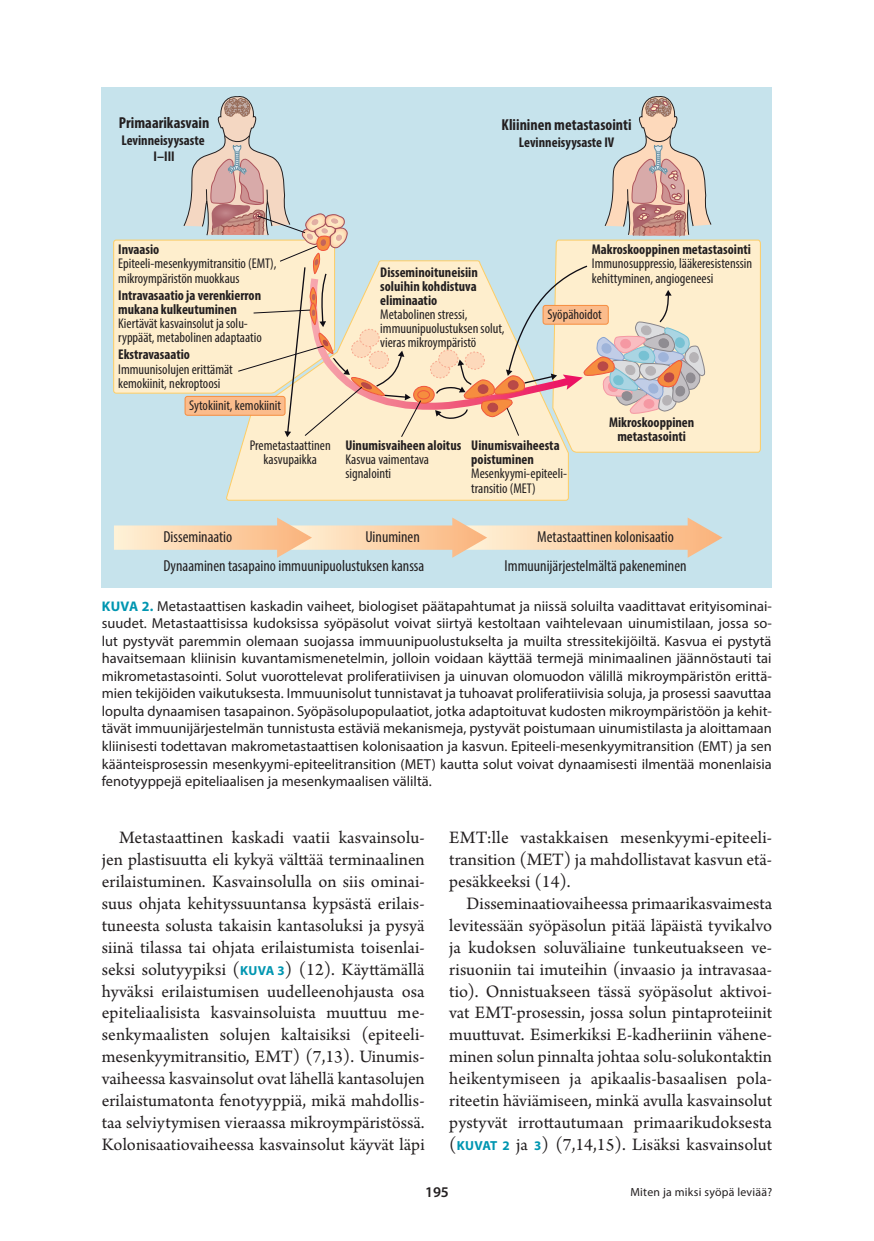
<style>
.page{position:relative;width:874px;height:1241px;background:#fff}
.page>*{position:absolute;margin:0;border:0;box-sizing:border-box;transform-origin:0 0}
.t1{font:18.38px/21.9px "Arno Pro";color:#231f20;text-align:justify}
.t2{font:condensed 15.92px "Myriad Pro";color:#231f20}
.t3{font:700 condensed 15.92px "Myriad Pro";color:#231f20}
.t4{font:600 14.88px "Myriad Pro";color:#231f20}
.kt{font:14.35px/17.5px "Myriad Pro";color:#231f20;text-align:justify}
.t5{font:condensed 14.17px/14.2px "Myriad Pro";color:#231f20}
.t6{font:700 condensed 14.17px/16.8px "Myriad Pro";color:#231f20;text-align:center}
.Ala{font:11.9px "Myriad Pro";letter-spacing:.02em;color:#231f20}
.s1{font-weight:700}
.s2{font-weight:700;font-size:14px;color:#0096b1}
.s3{font-family:"Myriad Pro";font-weight:700;font-size:13.12px;color:#0096b1}
</style>
<div class="page">
<div style="left:102px;top:87px;width:669px;height:500px;background:#c6e3ec"></div>
<svg style="left:114px;top:517px;width:608px;height:40px"></svg>
<div style="left:569px;top:239px;width:191px;height:214px;background:#feeecd"></div>
<div style="left:226px;top:437px;width:343px;height:64px;background:#feeecd"></div>
<svg style="left:113px;top:96px;width:598px;height:341px"></svg>
<p class="t3" style="left:119px;top:112px;width:92px">Primaarikasvain</p>
<p class="t6" style="left:121px;top:131px;width:85px">Levinneisyysaste<br>I–III</p>
<p class="t5" style="left:118px;top:242px;width:160px"><span class="s1">Invaasio<br></span>Epiteeli-mesenkyymitransitio (EMT), mikroympäristön muokkaus</p>
<p class="t5" style="left:118px;top:288px;width:145px"><span class="s1">Intravasaatio ja verenkierron mukana kulkeutuminen<br></span>Kiertävät kasvainsolut ja solu&shy;ryppäät, metabolinen adaptaatio</p>
<p class="t5" style="left:118px;top:347px;width:116px"><span class="s1">Ekstravasaatio<br></span>Immuunisolujen erittämät kemokiinit, nekroptoosi</p>
<p class="t5" style="left:189px;top:398px;width:93px">Sytokiinit, kemokiinit</p>
<p class="t3" style="left:501px;top:115px;width:131px">Kliininen metastasointi</p>
<p class="t6" style="left:518px;top:133px;width:97px">Levinneisyysaste IV</p>
<p class="t5" style="left:380px;top:264px;width:126px"><span class="s1">Disseminoituneisiin soluihin kohdistuva eliminaatio<br></span>Metabolinen stressi, immuunipuolustuksen solut, vieras mikroympäristö</p>
<p class="t5" style="left:591px;top:242px;width:162px;text-align:justify"><span class="s1">Makroskooppinen metastasointi </span>Immunosuppressio, lääkeresistenssin kehittyminen, angiogeneesi</p>
<p class="t5" style="left:547px;top:307px;width:56px">Syöpähoidot</p>
<p class="t5" style="left:249px;top:438px;width:82px;text-align:center">Premetastaattinen kasvupaikka</p>
<p class="t5" style="left:345px;top:438px;width:117px"><span class="s1">Uinumisvaiheen aloitus<br></span>Kasvua vaimentava signalointi</p>
<p class="t5" style="left:471px;top:438px;width:97px"><span class="s1">Uinumisvaiheesta poistuminen<br></span>Mesenkyymi-epiteeli&shy;transitio (MET)</p>
<p class="t6" style="left:608px;top:415px;width:87px;line-height:14.2px">Mikroskooppinen metastasointi</p>
<p class="t2" style="left:163px;top:527px;width:70px">Disseminaatio</p>
<p class="t2" style="left:365px;top:527px;width:56px">Uinuminen</p>
<p class="t2" style="left:537px;top:527px;width:138px">Metastaattinen kolonisaatio</p>
<p class="t2" style="left:163px;top:556px;width:262px">Dynaaminen tasapaino immuunipuolustuksen kanssa</p>
<p class="t2" style="left:504px;top:556px;width:183px">Immuunijärjestelmältä pakeneminen</p>
<p class="kt" style="left:102px;top:597px;width:671px"><span class="s2">KUVA 2.</span> Metastaattisen kaskadin vaiheet, biologiset päätapahtumat ja niissä soluilta vaadittavat erityisominai&shy;suudet. Metastaattisissa kudoksissa syöpäsolut voivat siirtyä kestoltaan vaihtelevaan uinumistilaan, jossa so&shy;lut pystyvät paremmin olemaan suojassa immuunipuolustukselta ja muilta stressitekijöiltä. Kasvua ei pystytä havaitsemaan kliinisin kuvantamismenetelmin, jolloin voidaan käyttää termejä minimaalinen jäännöstauti tai mikrometastasointi. Solut vuorottelevat proliferatiivisen ja uinuvan olomuodon välillä mikroympäristön erittä&shy;mien tekijöiden vaikutuksesta. Immuunisolut tunnistavat ja tuhoavat proliferatiivisia soluja, ja prosessi saavuttaa lopulta dynaamisen tasapainon. Syöpäsolupopulaatiot, jotka adaptoituvat kudosten mikroympäristöön ja kehit&shy;tävät immuunijärjestelmän tunnistusta estäviä mekanismeja, pystyvät poistumaan uinumistilasta ja aloittamaan kliinisesti todettavan makrometastaattisen kolonisaation ja kasvun. Epiteeli-mesenkyymitransition (EMT) ja sen käänteisprosessin mesenkyymi-epiteelitransition (MET) kautta solut voivat dynaamisesti ilmentää monenlaisia fenotyyppejä epiteliaalisen ja mesenkymaalisen väliltä.</p>
<p class="t1" style="left:102px;top:827px;width:324px;text-indent:17px">Metastaattinen kaskadi vaatii kasvainsolu‑ jen plastisuutta eli kykyä välttää terminaalinen erilaistuminen. Kasvainsolulla on siis ominai‑ suus ohjata kehityssuuntansa kypsästä erilais‑ tuneesta solusta takaisin kantasoluksi ja pysyä siinä tilassa tai ohjata erilaistumista toisenlai‑ seksi solutyypiksi (<span class="s3">KUVA 3</span>) (12). Käyttämällä hyväksi erilaistumisen uudelleenohjausta osa epiteliaalisista kasvainsoluista muuttuu me‑ senkymaalisten solujen kaltaisiksi (epiteeli&shy;mesenkyymitransitio, EMT) (7,13). Uinumis‑ vaiheessa kasvainsolut ovat lähellä kantasolujen erilaistumatonta fenotyyppiä, mikä mahdollis‑ taa selviytymisen vieraassa mikroympäristössä.<br>Kolonisaatiovaiheessa kasvainsolut käyvät läpi</p>
<p class="t1" style="left:449px;top:827px;width:324px">EMT:lle vastakkaisen mesenkyymi-epiteeli&shy;transition (MET) ja mahdollistavat kasvun etä‑ pesäkkeeksi (14).</p>
<p class="t1" style="left:449px;top:893px;width:324px;text-indent:17px">Disseminaatiovaiheessa primaarikasvaimesta levitessään syöpäsolun pitää läpäistä tyvikalvo ja kudoksen soluväliaine tunkeutuakseen ve‑ risuoniin tai imuteihin (invaasio ja intravasaa‑ tio). Onnistuakseen tässä syöpäsolut aktivoi‑ vat EMT-prosessin, jossa solun pintaproteiinit muuttuvat. Esimerkiksi E-kadheriinin vähene‑ minen solun pinnalta johtaa solu-solukontaktin heikentymiseen ja apikaalis-basaalisen pola‑ riteetin häviämiseen, minkä avulla kasvainsolut pystyvät irrottautumaan primaarikudoksesta (<span class="s3">KUVAT 2</span> ja <span class="s3">3</span>) (7,14,15). Lisäksi kasvainsolut</p>
<p class="Ala" style="left:630px;top:1184px;width:143px">Miten ja miksi syöpä leviää?</p>
<p class="t4" style="left:425px;top:1182px;width:25px">195</p>
</div>
